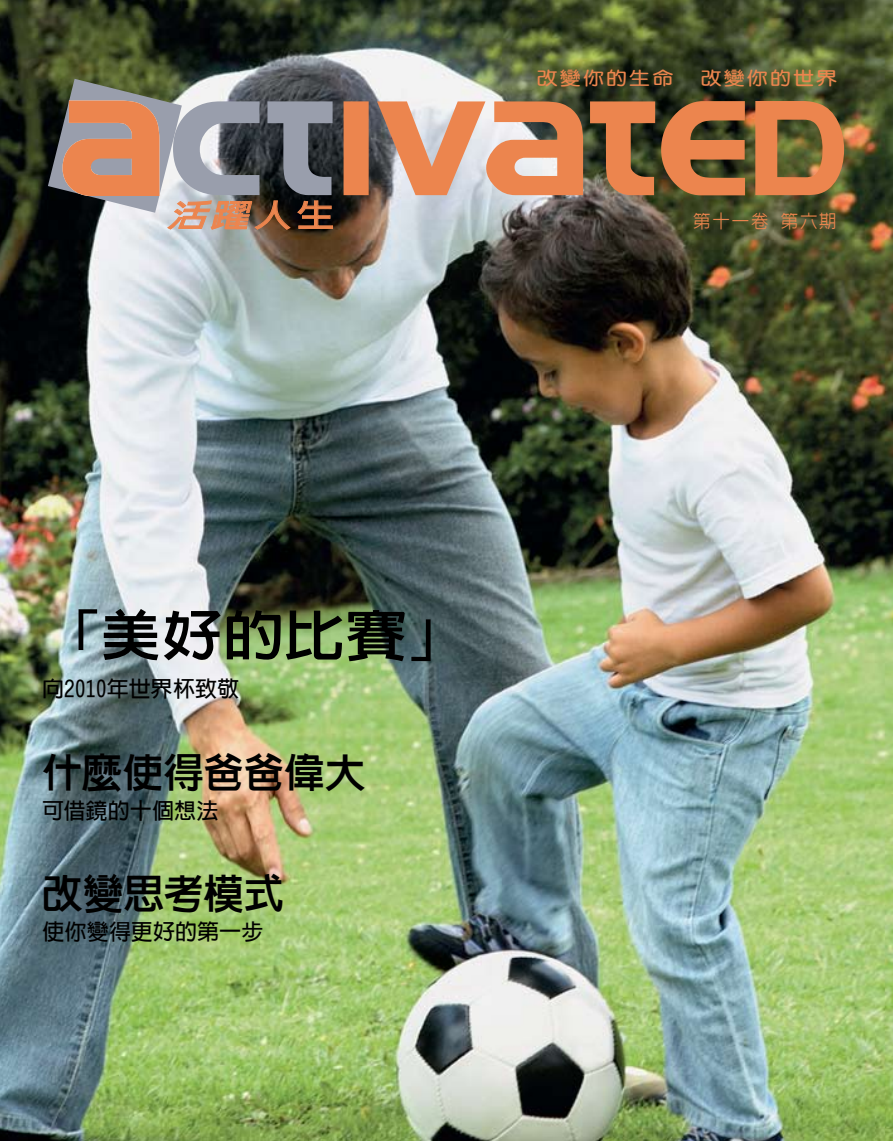
<style>
.page{position:relative;width:893px;height:1141px;background:#fff}
.page>*{position:absolute;margin:0;border:0;box-sizing:border-box;transform-origin:0 0}
.t1{font:55.12px "Lin Gothic Extra";color:#000;scale:1.11 1}
.t2{font:40.95px "Lin Gothic Extra";letter-spacing:-.01em;color:#000}
.t3{font:italic 700 30.8px "New Gothic";color:#ec854e;scale:1.22 1}
.t4{font:700 22.05px "Lin Gothic";letter-spacing:.005em;color:#000}
.t5{font:700 18.2px "Yen Round";letter-spacing:.1em;color:#ec854e;scale:1.15 1}
.t6{font:18.2px "New Gothic Meduim";letter-spacing:.1em;color:#ec854e;scale:.96 1}
.s1{font-style:normal}
</style>
<div class="page">
<img style="left:0;top:0;width:893px;height:1141px">
<svg style="left:344px;top:101px;width:500px;height:94px;background:#ba8059"></svg>
<svg style="left:48px;top:79px;width:285px;height:151px;background:#8b7b74"></svg>
<h3 class="t3" style="left:167px;top:200px;width:139px">活躍<span class="s1">人生</span></h3>
<p class="t5" style="left:537px;top:69px;width:120px">改變你的生命</p>
<p class="t5" style="left:701px;top:69px;width:120px">改變你的世界</p>
<p class="t6" style="left:693px;top:211px;width:151px">第十一卷 第六期</p>
<h1 class="t1" style="left:42px;top:607px;width:384px">「美好的比賽」</h1>
<p class="t4" style="left:42px;top:678px;width:199px">向2010年世界杯致敬</p>
<h2 class="t2" style="left:42px;top:751px;width:325px">什麼使得爸爸偉大</h2>
<p class="t4" style="left:42px;top:799px;width:178px">可借鏡的十個想法</p>
<h2 class="t2" style="left:42px;top:873px;width:244px">改變思考模式</h2>
<p class="t4" style="left:42px;top:920px;width:223px">使你變得更好的第一步</p>
</div>
